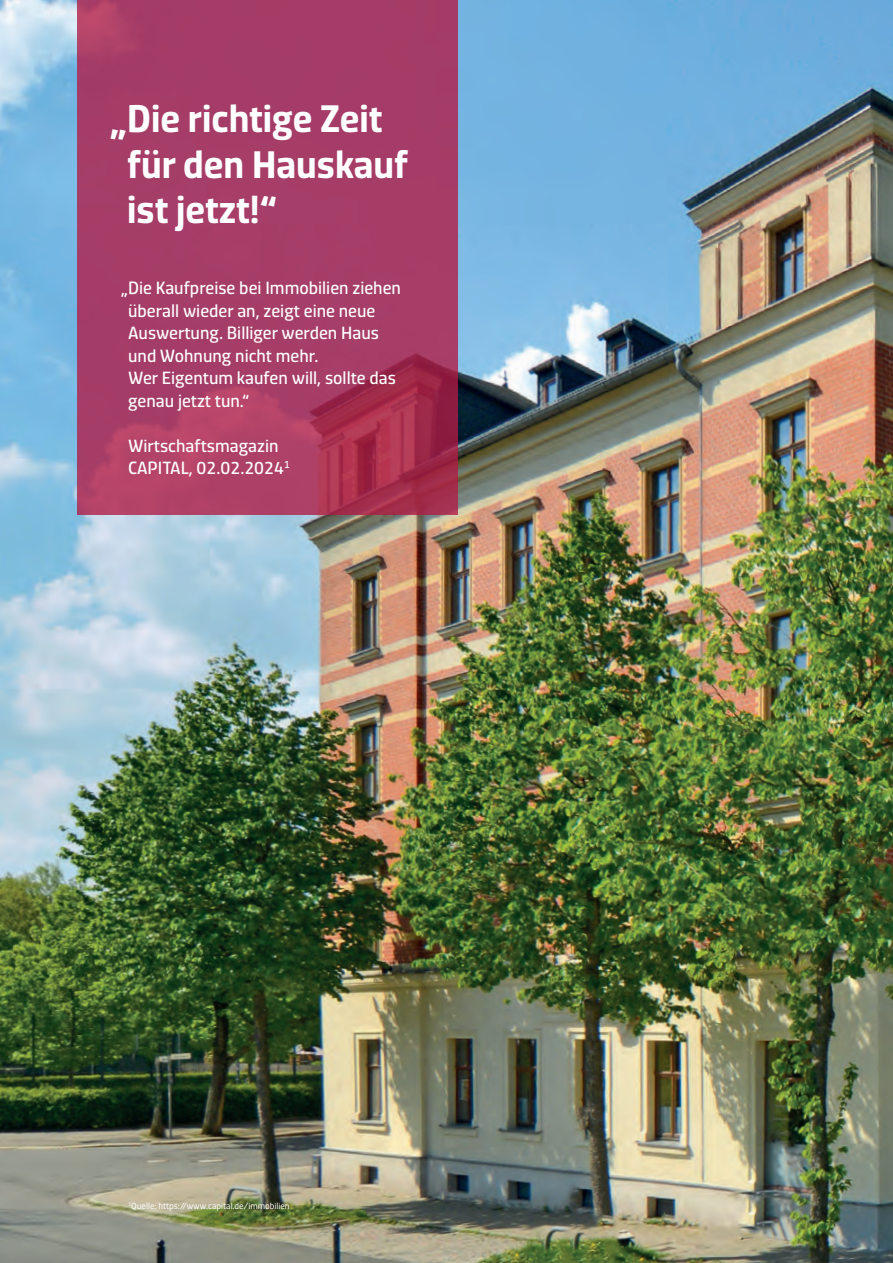
<style>
.page{position:relative;width:893px;height:1263px;background:#fff}
.page>*{position:absolute;margin:0;border:0;box-sizing:border-box;transform-origin:0 0}
.t1{font:600 39px/45px "Dic Sans";color:#fff}
.t2{font:18px/22.5px "Dic Sans";color:#fff}
.t3{font:9px "Dic Sans";color:#fff}
</style>
<div class="page">
<img style="left:0;top:0;width:893px;height:1263px">
<svg style="left:77px;top:0;width:380px;height:514px;background:#a63c64"></svg>
<h1 class="t1" style="left:127px;top:96px;width:282px;text-indent:-17px">„Die richtige Zeit für den Hauskauf ist jetzt!“</h1>
<p class="t2" style="left:128px;top:276px;width:274px;text-indent:-7px">„Die Kaufpreise bei Immobilien ziehen überall wieder an, zeigt eine neue<br>Auswertung. Billiger werden Haus und Wohnung nicht mehr.<br>Wer Eigentum kaufen will, sollte das genau jetzt tun.“</p>
<p class="t2" style="left:128px;top:434px;width:163px">Wirtschaftsmagazin<br>CAPITAL, 02.02.2024<sup>1</sup></p>
<p class="t3" style="left:128px;top:1200px;width:163px"><sup>1</sup>Quelle: https://www.capital.de/immobilien</p>
</div>
